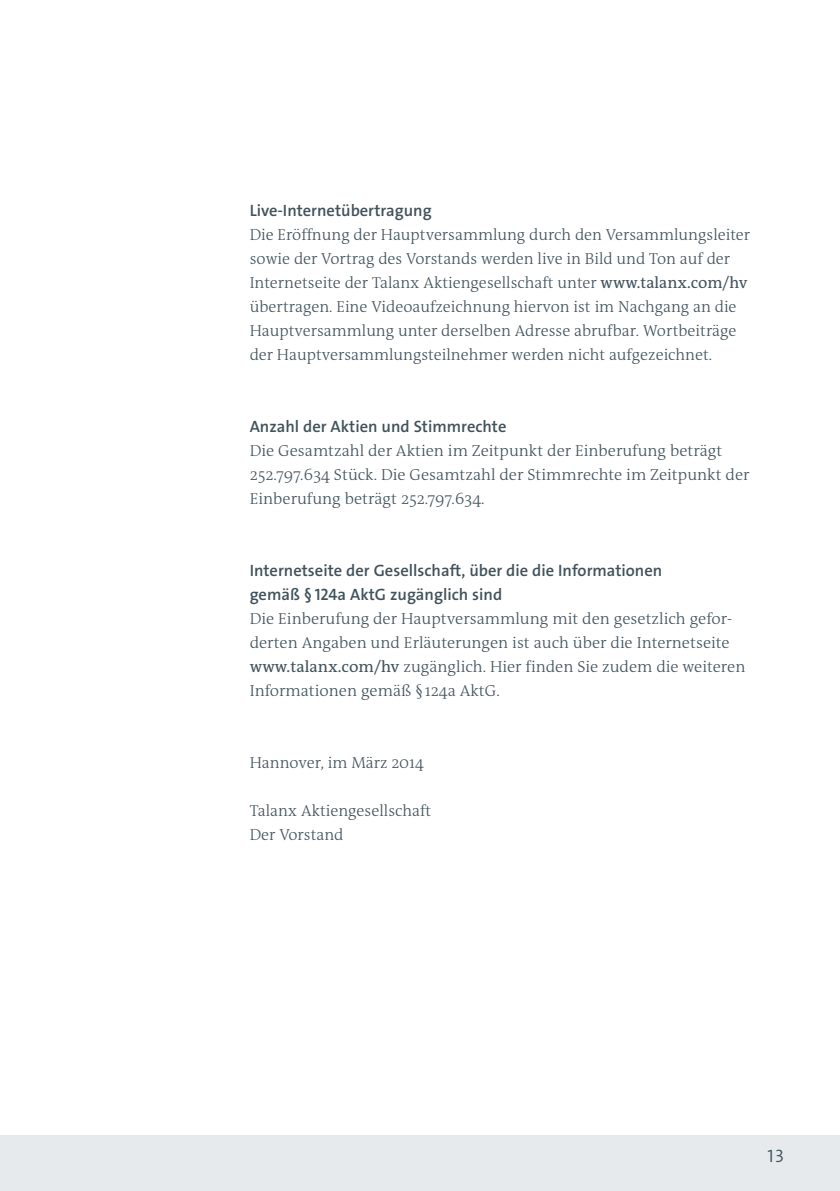
<style>
.page{position:relative;width:840px;height:1191px;background:#fff}
.page>*{position:absolute;margin:0;border:0;box-sizing:border-box;transform-origin:0 0}
.t1{font:18px "The Sans LP4 Se Lig";color:#41525c}
.Subhead{font:16.4px/24px "The Sans LP6 Se Bld";color:#41525c}
.Copy{font:300 16px/24px "The Antiqua B W3";color:#41525c}
.s1{font-family:"The Antiqua B W5 Plain";font-weight:400}
</style>
<div class="page">
<div style="left:0;top:1134px;width:839px;height:57px;background:#e6eaed"></div>
<p class="Subhead" style="left:249px;top:199px;width:183px">Live-Internetübertragung</p>
<p class="Copy" style="left:249px;top:223px;width:501px">Die Eröffnung der Hauptversammlung durch den Versammlungsleiter sowie der Vortrag des Vorstands werden live in Bild und Ton auf der Internetseite der Talanx Aktiengesellschaft unter <span class="s1">www.talanx.com/hv </span>übertragen. Eine Videoaufzeichnung hiervon ist im Nachgang an die Hauptversammlung unter derselben Adresse abrufbar. Wortbeiträge der Hauptversammlungsteilnehmer werden nicht aufgezeichnet.</p>
<p class="Subhead" style="left:249px;top:415px;width:258px">Anzahl der Aktien und Stimmrechte</p>
<p class="Copy" style="left:249px;top:439px;width:501px">Die Gesamtzahl der Aktien im Zeitpunkt der Einberufung beträgt<br>252.797.634 Stück. Die Gesamtzahl der Stimmrechte im Zeitpunkt der<br>Einberufung beträgt 252.797.634.</p>
<p class="Subhead" style="left:249px;top:559px;width:414px">Internetseite der Gesellschaft, über die die Informationen gemäß §124a AktG zugänglich sind</p>
<p class="Copy" style="left:249px;top:607px;width:497px">Die Einberufung der Hauptversammlung mit den gesetzlich gefor&shy;derten Angaben und Erläuterungen ist auch über die Internetseite <span class="s1">www.talanx.com/hv</span> zugänglich. Hier finden Sie zudem die weiteren Informationen gemäß § 124a AktG.</p>
<p class="Copy" style="left:249px;top:751px;width:175px">Hannover, im März 2014</p>
<p class="Copy" style="left:249px;top:799px;width:183px">Talanx Aktiengesellschaft</p>
<p class="Copy" style="left:249px;top:823px;width:95px">Der Vorstand</p>
<p class="t1" style="left:767px;top:1144px;width:18px">13</p>
</div>
